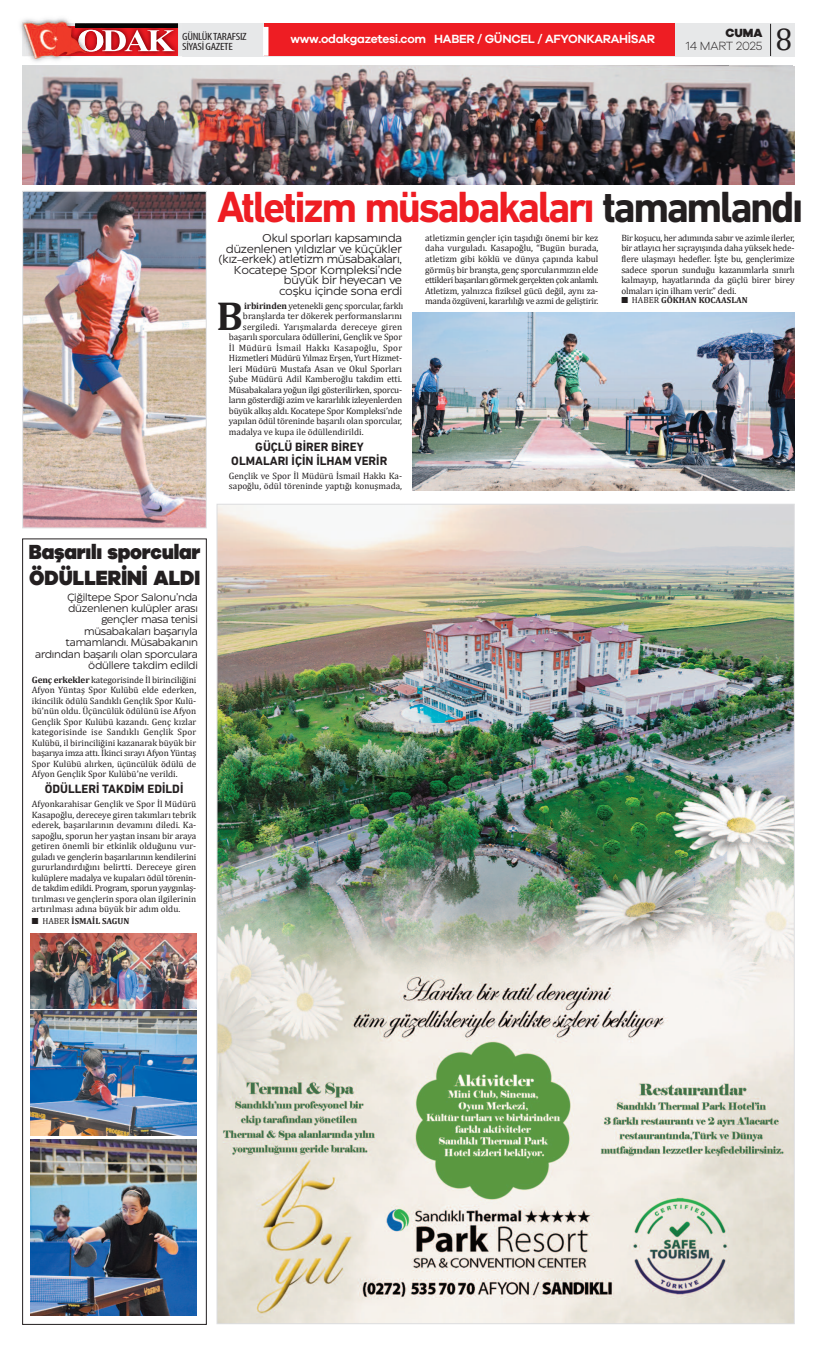
<style>
.page{position:relative;width:817px;height:1347px;background:#fff}
.page>*{position:absolute;margin:0;border:0;box-sizing:border-box;transform-origin:0 0}
.t1{font:700 44.45px "DIN Next LT Pro";letter-spacing:-.06em;color:#ee1d23;scale:.96 1}
.t2{font:700 40.69px "Cambria";color:#231f20}
.t3{font:31.5px "Cambria";color:#231f20}
.t4{font:900 21.26px "Galano Grotesque";color:#231f20;scale:.93 1}
.t5{font:900 21.09px "Galano Grotesque";letter-spacing:-.01em;color:#231f20;scale:.93 1}
.t6{font:700 12.25px/13.1px "DIN Next LT Pro";color:#231f20;text-align:center}
.t7{font:600 12.25px "Galano Grotesque";letter-spacing:-.025em;color:#fff}
.t8{font:300 12.25px "Galano Grotesque";letter-spacing:-.01em;color:#231f20}
.t9{font:800 12.25px "Galano Grotesque";color:#231f20}
.t10{font:11.38px/10.5px "Eastman Roman Trial";letter-spacing:-.02em;color:#231f20;text-align:right}
.t11{font:10.5px/11.4px "Eastman Roman Trial";letter-spacing:-.025em;color:#231f20;text-align:right}
.t12{font:condensed 10.5px/10.5px "Myriad Pro";letter-spacing:-.025em;color:#231f20;scale:1.19 1}
.t13{font:9.19px/10.5px "Cambria";letter-spacing:-.01em;color:#231f20;text-align:justify}
.t14{font:9.19px "Cambria";letter-spacing:.01em;color:#231f20}
.t15{font:9.19px "Cambria";letter-spacing:.025em;color:#231f20}
.t16{font:700 8.75px "Cambria";color:#231f20}
.s1{color:#231f20}
.s2{font-weight:700}
.s3{font-weight:400}
</style>
<div class="page">
<div style="left:22px;top:539px;width:184px;height:785px;border:1px solid #231f20"></div>
<div style="left:22px;top:23px;width:772px;height:33px;background:#e7e8e9"></div>
<img style="left:174px;top:28px;width:4px;height:28px">
<img style="left:174px;top:24px;width:4px;height:4px">
<img style="left:20px;top:21px;width:81px;height:48px">
<img style="left:71px;top:56px;width:30px;height:4px">
<img style="left:25px;top:56px;width:35px;height:4px">
<img style="left:22px;top:18px;width:63px;height:5px">
<img style="left:22px;top:23px;width:40px;height:33px">
<img style="left:57px;top:26px;width:5px;height:30px">
<svg style="left:62px;top:22px;width:112px;height:34px;background:#c25254"></svg>
<img style="left:78px;top:30px;width:10px;height:21px">
<div style="left:264px;top:23px;width:410px;height:32px;background:#ee1d23"></div>
<div style="left:263px;top:27px;width:5px;height:29px;background:#fff"></div>
<hr style="left:769px;top:24px;width:1px;height:32px;background:#231f20">
<img style="left:218px;top:506px;width:574px;height:816px">
<img style="left:23px;top:66px;width:771px;height:119px">
<img style="left:412px;top:313px;width:382px;height:178px">
<img style="left:24px;top:193px;width:180px;height:333px">
<div style="left:22px;top:191px;width:184px;height:337px;border:1px solid #dcdddf"></div>
<img style="left:30px;top:933px;width:166px;height:75px">
<img style="left:30px;top:1011px;width:166px;height:125px">
<img style="left:30px;top:1140px;width:166px;height:176px">
<p class="t12" style="left:182px;top:32px;width:56px">GÜNLÜKTARAFSIZ<br>SİYASİGAZETE</p>
<h3 class="t7" style="left:290px;top:34px;width:366px">www.odakgazetesi.com HABER / GÜNCEL / AFYONKARAHİSAR</h3>
<h3 class="t9" style="left:725px;top:28px;width:38px">CUMA</h3>
<h3 class="t8" style="left:685px;top:41px;width:78px">14 MART 2025</h3>
<h3 class="t3" style="left:774px;top:20px;width:18px">8</h3>
<h1 class="t1" style="left:217px;top:192px;width:611px">Atletizm müsabakaları <span class="s1">tamamlandı</span></h1>
<p class="t10" style="left:218px;top:234px;width:185px">Okul sporları kapsamında düzenlenen yıldızlar ve küçükler (kız-erkek) atletizm müsabakaları,<br>Kocatepe Spor Kompleksi’nde büyük bir heyecan ve<br>coşku içinde sona erdi</p>
<h2 class="t2" style="left:216px;top:291px;width:28px">B</h2>
<p class="t13" style="left:244px;top:300px;width:161px"><span class="s2">irbirinden</span> yetenekli genç sporcular, farklı</p>
<p class="t13" style="left:243px;top:311px;width:161px">branşlarda ter dökerek performanslarını</p>
<p class="t14" style="left:243px;top:321px;width:161px">sergiledi. Yarışmalarda dereceye giren</p>
<p class="t13" style="left:229px;top:332px;width:175px">başarılı sporculara ödüllerini, Gençlik ve Spor</p>
<p class="t15" style="left:229px;top:342px;width:175px">İl Müdürü İsmail Hakkı Kasapoğlu, Spor</p>
<p class="t13" style="left:229px;top:353px;width:175px">Hizmetleri Müdürü Yılmaz Erşen, Yurt Hizmet-</p>
<p class="t13" style="left:229px;top:363px;width:175px">leri Müdürü Mustafa Asan ve Okul Sporları</p>
<p class="t13" style="left:229px;top:374px;width:175px">Şube Müdürü Adil Kamberoğlu takdim etti.</p>
<p class="t13" style="left:229px;top:384px;width:175px">Müsabakalara yoğun ilgi gösterilirken, sporcu-</p>
<p class="t13" style="left:229px;top:395px;width:175px">ların gösterdiği azim ve kararlılık izleyenlerden</p>
<p class="t13" style="left:229px;top:405px;width:175px">büyük alkış aldı. Kocatepe Spor Kompleksi’nde</p>
<p class="t13" style="left:229px;top:416px;width:175px">yapılan ödül töreninde başarılı olan sporcular,</p>
<p class="t13" style="left:229px;top:426px;width:136px">madalya ve kupa ile ödüllendirildi.</p>
<h3 class="t6" style="left:231px;top:442px;width:157px">GÜÇLÜ BİRER BİREY<br>OLMALARI İÇİN İLHAM VERİR</h3>
<p class="t13" style="left:229px;top:470px;width:175px">Gençlik ve Spor İl Müdürü İsmail Hakkı Ka&shy;sapoğlu, ödül töreninde yaptığı konuşmada,</p>
<h3 class="t5" style="left:29px;top:544px;width:186px">Başarılı sporcular</h3>
<h3 class="t4" style="left:29px;top:569px;width:185px">öDÜLLerİnİ ALDI</h3>
<p class="t11" style="left:35px;top:592px;width:164px">Çiğiltepe Spor Salonu’nda düzenlenen kulüpler arası gençler masa tenisi müsabakaları başarıyla tamamlandı. Müsabakanın ardından başarılı olan sporculara ödüllere takdim edildi</p>
<p class="t13" style="left:32px;top:674px;width:166px"><span class="s2">Genç erkekler</span> kategorisinde İl birinciliğini Afyon Yüntaş Spor Kulübü elde ederken, ikincilik ödülü Sandıklı Gençlik Spor Kulü&shy;bü’nün oldu. Üçüncülük ödülünü ise Afyon Gençlik Spor Kulübü kazandı. Genç kızlar kategorisinde ise Sandıklı Gençlik Spor Kulübü, il birinciliğini kazanarak büyük bir başarıya imza attı. İkinci sırayı Afyon Yüntaş Spor Kulübü alırken, üçüncülük ödülü de Afyon Gençlik Spor Kulübü’ne verildi.</p>
<h3 class="t6" style="left:45px;top:783px;width:140px">ÖDÜLLERİ TAKDİM EDİLDİ</h3>
<p class="t13" style="left:32px;top:799px;width:166px">Afyonkarahisar Gençlik ve Spor İl Müdürü Kasapoğlu, dereceye giren takımları tebrik ederek, başarılarının devamını diledi. Ka&shy;sapoğlu, sporun her yaştan insanı bir araya getiren önemli bir etkinlik olduğunu vur&shy;guladı ve gençlerin başarılarının kendilerini gururlandırdığını belirtti. Dereceye giren kulüplere madalya ve kupaları ödül törenin&shy;de takdim edildi. Program, sporun yaygınlaş&shy;tırılması ve gençlerin spora olan ilgilerinin artırılması adına büyük bir adım oldu.</p>
<p class="t16" style="left:32px;top:915px;width:99px">■ <span class="s3">HABER</span> İSMAİL SAGUN</p>
<p class="t13" style="left:425px;top:232px;width:175px">atletizmin gençler için taşıdığı önemi bir kez daha vurguladı. Kasapoğlu, “Bugün burada, atletizm gibi köklü ve dünya çapında kabul görmüş bir branşta, genç sporcularımızın elde ettikleri başarıları görmek gerçekten çok anlamlı.<br>Atletizm, yalnızca fiziksel gücü değil, aynı za&shy;manda özgüveni, kararlılığı ve azmi de geliştirir.</p>
<p class="t13" style="left:621px;top:232px;width:175px">Bir koşucu, her adımında sabır ve azimle ilerler, bir atlayıcı her sıçrayışında daha yüksek hede&shy;flere ulaşmayı hedefler. İşte bu, gençlerimize sadece sporun sunduğu kazanımlarla sınırlı kalmayıp, hayatlarında da güçlü birer birey olmaları için ilham verir.” dedi.</p>
<p class="t16" style="left:621px;top:295px;width:128px">■ <span class="s3">HABER</span> GÖKHAN KOCAASLAN</p>
</div>
